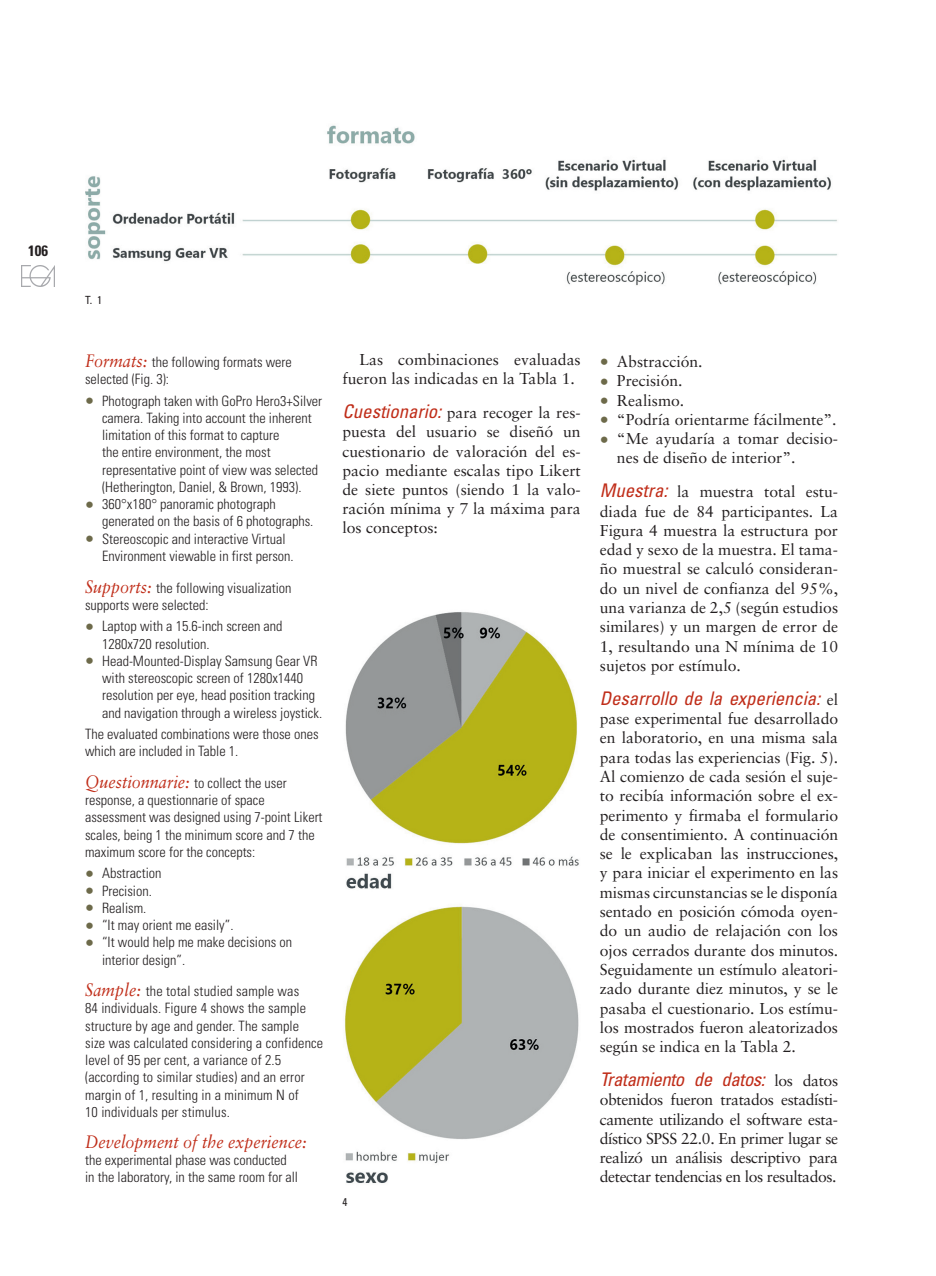
<style>
.page{position:relative;width:936px;height:1276px;background:#fff}
.page>*{position:absolute;margin:0;border:0;box-sizing:border-box;transform-origin:0 0}
.SUBTITULO_CAST{font:italic condensed 18.75px "Univers";letter-spacing:-.005em;color:#c02d19}
.SUBTITULO_CAST-2{font:italic condensed 18.75px "Univers";letter-spacing:-.025em;color:#c02d19}
.SUBTITULO_INGLES{font:italic 18px "Sabon";color:#c02d19;scale:.9 1}
.SUBTITULO_CAST-3{font:15.75px/19.4px "Sabon";color:#231f20;text-align:justify}
.List_Paragraph{font:15.75px/19.4px "Sabon";color:#231f20}
.t1{font:700 condensed 15px "Univers";color:#231f20}
.SUBTITULO_INGLES-2{font:300 condensed 14.25px/17.2px "Univers";color:#231f20}
.List_Paragraph-2{font:300 condensed 14.25px/17.2px "Univers";color:#231f20}
.PIES_DE_FOTO_INGLES{font:condensed 11.25px "Univers";color:#231f20}
.s1{font-family:"Sabon";font-weight:400;font-style:italic;font-stretch:normal;font-size:18px;color:#c02d19}
.s2{font-family:"Sabon";font-weight:400;font-stretch:normal;font-size:18px;color:#6d6a4a}
.s3{font-family:"Univers";font-style:italic;font-stretch:condensed;font-size:18.75px;color:#c02d19}
.s4{font-size:18px;color:#6d6a4a}
.s5{font-family:"Sabon";font-style:normal;font-stretch:normal;font-size:15.75px;color:#231f20}
</style>
<div class="page">
<img style="left:22px;top:265px;width:33px;height:21px">
<img style="left:85px;top:125px;width:752px;height:161px">
<img style="left:345px;top:904px;width:234px;height:279px">
<img style="left:345px;top:612px;width:234px;height:277px">
<p class="t1" style="left:28px;top:242px;width:21px">106</p>
<p class="PIES_DE_FOTO_INGLES" style="left:85px;top:292px;width:19px">T. 1</p>
<p class="SUBTITULO_INGLES-2" style="left:85px;top:353px;width:208px"><span class="s1">Formats:</span> the following formats were selected (Fig. 3):</p>
<p class="List_Paragraph-2" style="left:102px;top:392px;width:221px;text-indent:-17px"><span class="s2">•</span> Photograph taken with GoPro Hero3+Silver camera. Taking into account the inherent limitation of this format to capture<br>the entire environment, the most representative point of view was selected (Hetherington, Daniel, &amp; Brown, 1993).</p>
<p class="List_Paragraph-2" style="left:102px;top:495px;width:213px;text-indent:-17px"><span class="s2">•</span> 360°x180° panoramic photograph generated on the basis of 6 photographs.</p>
<p class="List_Paragraph-2" style="left:102px;top:530px;width:193px;text-indent:-17px"><span class="s2">•</span> Stereoscopic and interactive Virtual<br>Environment viewable in first person.</p>
<p class="SUBTITULO_INGLES-2" style="left:85px;top:579px;width:208px"><span class="s1">Supports:</span> the following visualization supports were selected:</p>
<p class="List_Paragraph-2" style="left:102px;top:617px;width:182px;text-indent:-17px"><span class="s2">•</span> Laptop with a 15.6-inch screen and<br>1280x720 resolution.</p>
<p class="List_Paragraph-2" style="left:102px;top:652px;width:221px;text-indent:-17px"><span class="s2">•</span> Head-Mounted-Display Samsung Gear VR with stereoscopic screen of 1280x1440 resolution per eye, head position tracking and navigation through a wireless joystick.</p>
<p class="SUBTITULO_INGLES-2" style="left:85px;top:725px;width:235px">The evaluated combinations were those ones which are included in Table 1.</p>
<p class="SUBTITULO_INGLES-2" style="left:85px;top:774px;width:239px"><span class="s1">Questionnarie:</span> to collect the user response, a questionnarie of space assessment was designed using 7-point Likert scales, being 1 the minimum score and 7 the maximum score for the concepts:</p>
<p class="List_Paragraph-2" style="left:85px;top:864px;width:78px"><span class="s2">•</span> Abstraction</p>
<p class="List_Paragraph-2" style="left:85px;top:882px;width:68px"><span class="s2">•</span> Precision.</p>
<p class="List_Paragraph-2" style="left:85px;top:899px;width:63px"><span class="s2">•</span> Realism.</p>
<p class="List_Paragraph-2" style="left:85px;top:916px;width:150px"><span class="s2">•</span> “It may orient me easily”.</p>
<p class="List_Paragraph-2" style="left:102px;top:933px;width:191px;text-indent:-17px"><span class="s2">•</span> “It would help me make decisions on interior design”.</p>
<p class="SUBTITULO_INGLES-2" style="left:85px;top:982px;width:239px"><span class="s1">Sample:</span> the total studied sample was<br>84 individuals. Figure 4 shows the sample structure by age and gender. The sample<br>size was calculated considering a confidence level of 95 per cent, a variance of 2.5 (according to similar studies) and an error margin of 1, resulting in a minimum N of<br>10 individuals per stimulus.</p>
<p class="SUBTITULO_INGLES" style="left:85px;top:1131px;width:247px">Development of the experience:</p>
<p class="SUBTITULO_INGLES-2" style="left:85px;top:1151px;width:214px">the experimental phase was conducted in the laboratory, in the same room for all</p>
<p class="SUBTITULO_CAST-3" style="left:342px;top:350px;width:240px;text-indent:17px">Las combinaciones evaluadas fueron las indicadas en la Tabla 1.</p>
<p class="SUBTITULO_CAST-3" style="left:342px;top:403px;width:240px"><span class="s3">Cuestionario:</span> para recoger la res&shy;puesta del usuario se diseñó un cuestionario de valoración del es&shy;pacio mediante escalas tipo Likert de siete puntos (siendo 1 la valo&shy;ración mínima y 7 la máxima para los conceptos:</p>
<p class="PIES_DE_FOTO_INGLES" style="left:342px;top:1194px;width:6px">4</p>
<p class="List_Paragraph" style="left:600px;top:351px;width:104px"><span class="s4">•</span> Abstracción.</p>
<p class="List_Paragraph" style="left:600px;top:371px;width:84px"><span class="s4">•</span> Precisión.</p>
<p class="List_Paragraph" style="left:600px;top:390px;width:86px"><span class="s4">•</span> Realismo.</p>
<p class="List_Paragraph" style="left:600px;top:409px;width:238px"><span class="s4">•</span> “Podría orientarme fácilmente”.</p>
<p class="List_Paragraph" style="left:617px;top:429px;width:223px;text-indent:-17px"><span class="s4">•</span> “Me ayudaría a tomar decisio&shy;nes de diseño de interior”.</p>
<p class="SUBTITULO_CAST-3" style="left:600px;top:482px;width:240px"><span class="s3">Muestra:</span> la muestra total estu&shy;diada fue de 84 participantes. La Figura 4 muestra la estructura por edad y sexo de la muestra. El tama&shy;ño muestral se calculó consideran&shy;do un nivel de confianza del 95%, una varianza de 2,5 (según estudios similares) y un margen de error de 1, resultando una N mínima de 10 sujetos por estímulo.</p>
<p class="SUBTITULO_CAST" style="left:600px;top:686px;width:240px">Desarrollo de la experiencia: <span class="s5">el</span></p>
<p class="SUBTITULO_CAST-3" style="left:600px;top:709px;width:240px">pase experimental fue desarrollado en laboratorio, en una misma sala para todas las experiencias (Fig. 5).<br>Al comienzo de cada sesión el suje&shy;to recibía información sobre el ex&shy;perimento y firmaba el formulario de consentimiento. A continuación se le explicaban las instrucciones, y para iniciar el experimento en las mismas circunstancias se le disponía sentado en posición cómoda oyen&shy;do un audio de relajación con los ojos cerrados durante dos minutos.<br>Seguidamente un estímulo aleatori&shy;zado durante diez minutos, y se le pasaba el cuestionario. Los estímu&shy;los mostrados fueron aleatorizados según se indica en la Tabla 2.</p>
<p class="SUBTITULO_CAST-2" style="left:600px;top:1067px;width:240px">Tratamiento de datos: <span class="s5">los datos</span></p>
<p class="SUBTITULO_CAST-3" style="left:600px;top:1090px;width:240px">obtenidos fueron tratados estadísti&shy;camente utilizando el software esta&shy;dístico SPSS 22.0. En primer lugar se realizó un análisis descriptivo para detectar tendencias en los resultados.</p>
</div>
